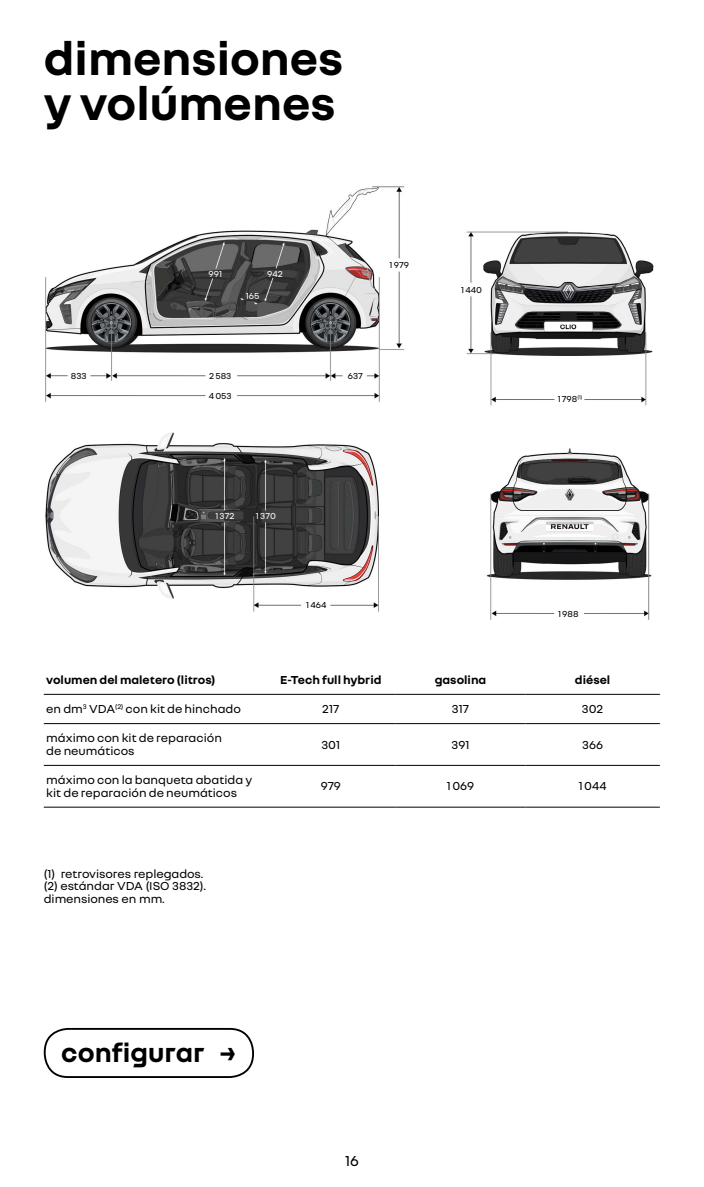
<style>
.page{position:relative;width:704px;height:1187px;background:#fff}
.page>*{position:absolute;margin:0;border:0;box-sizing:border-box;transform-origin:0 0}
.t1{font:700 49.38px/45px "Nouvel R";color:#000}
.t2{font:700 28.12px "Nouvel R";color:#000}
.t3{font:15.62px "Nouvel R";color:#000}
.t4{font:12.5px/12.5px "Nouvel R";color:#000}
.t5{font:700 12.5px "Nouvel R";color:#000}
.t6{font:9.38px "Nouvel R";color:#000}
.t7{font:9.38px "Nouvel R";color:#fff}
</style>
<div class="page">
<img style="left:45px;top:186px;width:360px;height:216px">
<img style="left:466px;top:231px;width:188px;height:175px">
<div style="left:44px;top:1027px;width:210px;height:50px;border:2px solid #000;border-radius:23px"></div>
<img style="left:45px;top:432px;width:334px;height:180px">
<img style="left:486px;top:448px;width:166px;height:172px">
<hr style="left:44px;top:723px;width:222px;height:1px;background:#000">
<hr style="left:44px;top:807px;width:222px;height:1px;background:#000">
<hr style="left:266px;top:694px;width:129px;height:1px;background:#000">
<hr style="left:395px;top:694px;width:130px;height:1px;background:#000">
<hr style="left:525px;top:694px;width:134px;height:1px;background:#000">
<hr style="left:266px;top:807px;width:129px;height:1px;background:#000">
<hr style="left:395px;top:807px;width:130px;height:1px;background:#000">
<hr style="left:44px;top:765px;width:222px;height:1px;background:#000">
<hr style="left:525px;top:765px;width:134px;height:1px;background:#000">
<hr style="left:525px;top:807px;width:134px;height:1px;background:#000">
<hr style="left:44px;top:694px;width:222px;height:1px;background:#000">
<hr style="left:266px;top:723px;width:129px;height:1px;background:#000">
<hr style="left:395px;top:723px;width:130px;height:1px;background:#000">
<hr style="left:525px;top:723px;width:134px;height:1px;background:#000">
<hr style="left:266px;top:765px;width:129px;height:1px;background:#000">
<hr style="left:395px;top:765px;width:130px;height:1px;background:#000">
<h1 class="t1" style="left:44px;top:34px;width:301px">dimensiones y volúmenes</h1>
<p class="t7" style="left:208px;top:268px;width:15px">991</p>
<p class="t7" style="left:246px;top:289px;width:15px">165</p>
<p class="t7" style="left:267px;top:268px;width:17px">942</p>
<p class="t6" style="left:389px;top:259px;width:21px">1979</p>
<p class="t6" style="left:71px;top:369px;width:17px">833</p>
<p class="t6" style="left:209px;top:369px;width:24px">2583</p>
<p class="t6" style="left:347px;top:369px;width:17px">637</p>
<p class="t6" style="left:209px;top:389px;width:24px">4053</p>
<p class="t7" style="left:215px;top:510px;width:21px">1372</p>
<p class="t7" style="left:256px;top:510px;width:21px">1370</p>
<p class="t6" style="left:306px;top:599px;width:22px">1464</p>
<p class="t6" style="left:461px;top:283px;width:22px">1440</p>
<p class="t6" style="left:557px;top:392px;width:26px">1 798<sup>(1)</sup></p>
<p class="t6" style="left:557px;top:607px;width:22px">1988</p>
<p class="t5" style="left:46px;top:671px;width:170px">volumen del maletero (litros)</p>
<p class="t5" style="left:280px;top:671px;width:103px">E-Tech full hybrid</p>
<p class="t5" style="left:434px;top:671px;width:53px">gasolina</p>
<p class="t5" style="left:574px;top:671px;width:37px">diésel</p>
<p class="t4" style="left:46px;top:701px;width:196px">en dm<sup>3</sup> VDA<sup>(2)</sup> con kit de hinchado</p>
<p class="t4" style="left:322px;top:701px;width:18px">217</p>
<p class="t4" style="left:451px;top:701px;width:19px">317</p>
<p class="t4" style="left:581px;top:701px;width:23px">302</p>
<p class="t4" style="left:46px;top:731px;width:177px">máximo con kit de reparación de neumáticos</p>
<p class="t4" style="left:321px;top:737px;width:20px">301</p>
<p class="t4" style="left:451px;top:737px;width:19px">391</p>
<p class="t4" style="left:581px;top:737px;width:22px">366</p>
<p class="t4" style="left:46px;top:772px;width:207px">máximo con la banqueta abatida y kit de reparación de neumáticos</p>
<p class="t4" style="left:320px;top:779px;width:22px">979</p>
<p class="t4" style="left:446px;top:779px;width:29px">1069</p>
<p class="t4" style="left:578px;top:779px;width:29px">1044</p>
<p class="t4" style="left:44px;top:866px;width:164px">(1) retrovisores replegados. (2) estándar VDA (ISO 3832). dimensiones en mm.</p>
<h2 class="t2" style="left:61px;top:1034px;width:177px">configurar →</h2>
<p class="t3" style="left:345px;top:1150px;width:15px">16</p>
</div>
